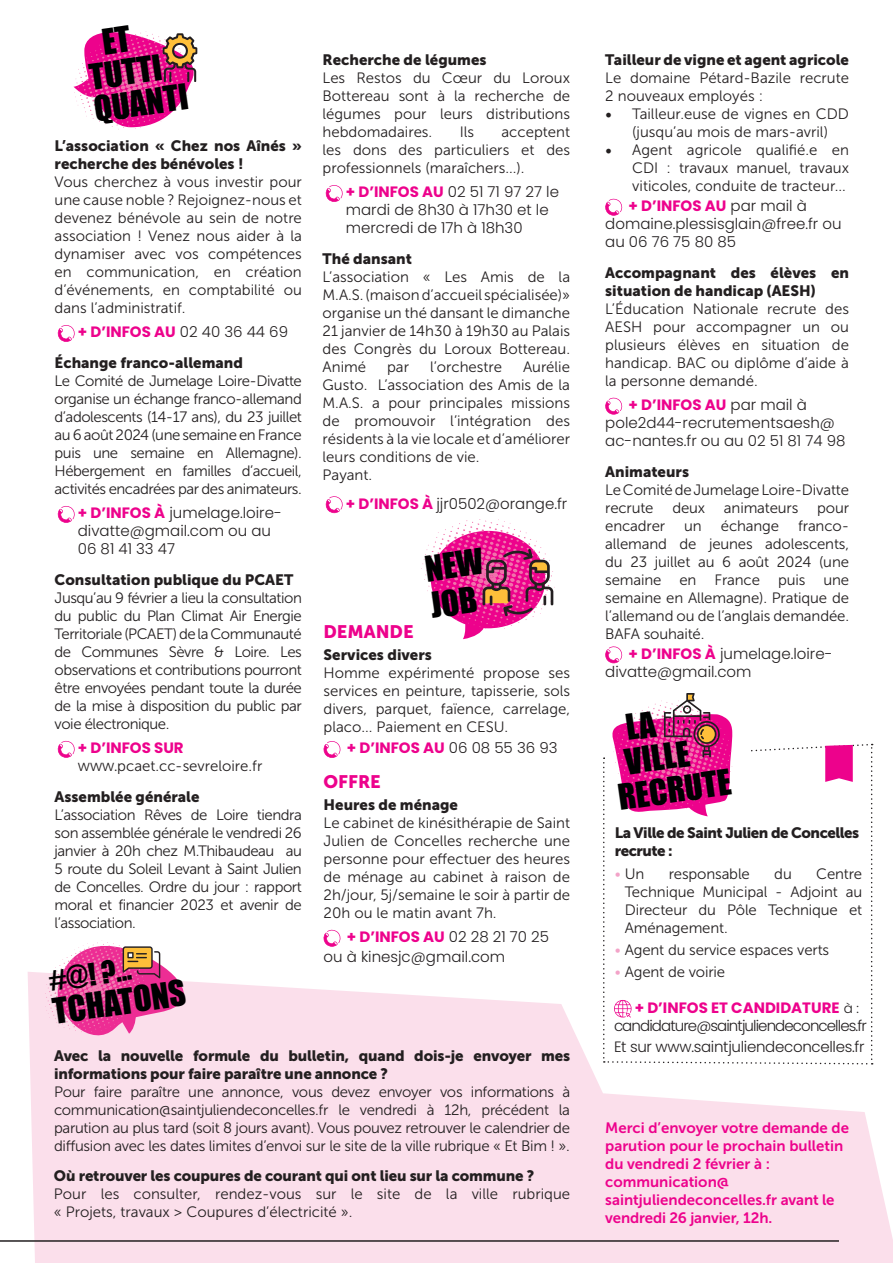
<style>
.page{position:relative;width:893px;height:1263px;background:#fff}
.page>*{position:absolute;margin:0;border:0;box-sizing:border-box;transform-origin:0 0}
.t1{font:32.7px/32.7px "Impact";color:#000001}
.t2{font:28.5px "Impact";color:#000001}
.t3{font:18px "Museo Sans 900";color:#ed028c}
.t4{font:15px/18px "Museo Sans 300";color:#231f20;text-align:justify}
.t5{font:15px/18px "Museo Sans 900";color:#231f20}
.t6{font:300 15px/18px "Poppins";color:#231f20}
.t7{font:15px/18px "Museo Sans 700";color:#ed028c}
.t8{font:300 15px/18px "Poppins";letter-spacing:-.06em;color:#231f20}
.t9{font:700 15px "Poppins";color:#ed028c}
.t10{font:15px/18px "Museo Sans 900";letter-spacing:-.03em;color:#231f20}
.t11{font:300 15px "Poppins";letter-spacing:-.02em;color:#231f20}
.s1{font-weight:700;color:#ed028c}
.s2{font-weight:300;color:#231f20}
.s3{font-family:"Poppins";font-weight:300}
.s4{font-family:"Minion Pro";font-size:18px}
.s5{color:#f3a3c8}
.s6{font-size:13.5px}
</style>
<div class="page">
<svg style="left:28px;top:972px;width:865px;height:291px;background:#fbe2ed"></svg>
<hr style="left:0;top:1240px;width:839px;height:2px;background:#231f20">
<svg style="left:323px;top:741px;width:18px;height:17px"></svg>
<svg style="left:323px;top:929px;width:18px;height:18px"></svg>
<svg style="left:421px;top:520px;width:134px;height:119px"></svg>
<svg style="left:45px;top:940px;width:160px;height:105px"></svg>
<svg style="left:605px;top:198px;width:18px;height:18px"></svg>
<svg style="left:605px;top:397px;width:18px;height:18px"></svg>
<svg style="left:605px;top:646px;width:18px;height:18px"></svg>
<svg style="left:57px;top:325px;width:18px;height:17px"></svg>
<svg style="left:57px;top:506px;width:18px;height:17px"></svg>
<svg style="left:57px;top:740px;width:18px;height:18px"></svg>
<svg style="left:74px;top:31px;width:124px;height:99px"></svg>
<svg style="left:325px;top:185px;width:18px;height:17px"></svg>
<svg style="left:325px;top:496px;width:18px;height:17px"></svg>
<svg style="left:603px;top:693px;width:270px;height:372px"></svg>
<h1 class="t1" style="left:83px;top:28px;width:96px;text-indent:17px;rotate:-8deg">ET<br>TUTTI<br>QUANTI</h1>
<p class="t5" style="left:323px;top:51px;width:165px">Recherche de légumes</p>
<p class="t4" style="left:323px;top:69px;width:249px">Les Restos du Cœur du Loroux Bottereau sont à la recherche de légumes pour leurs distributions hebdomadaires.</p>
<p class="t4" style="left:460px;top:123px;width:16px">Ils</p>
<p class="t4" style="left:323px;top:123px;width:249px;text-indent:179px">acceptent les dons des particuliers et des professionnels (maraîchers...).</p>
<p class="t6" style="left:346px;top:183px;width:215px"><span class="s1">+ D’INFOS AU</span> 02 51 71 97 27 le mardi de 8h30 à 17h30 et le mercredi de 17h à 18h30</p>
<p class="t5" style="left:323px;top:250px;width:91px">Thé dansant</p>
<p class="t4" style="left:323px;top:268px;width:249px">L’association « Les Amis de la M.A.S. (maison d’accueil spécialisée)» organise un thé dansant le dimanche 21 janvier de 14h30 à 19h30 au Palais des Congrès du Loroux Bottereau.<br>Animé</p>
<p class="t5" style="left:55px;top:137px;width:249px">L’association « Chez nos Aînés » recherche des bénévoles !</p>
<p class="t4" style="left:55px;top:173px;width:249px">Vous cherchez à vous investir pour une cause noble ? Rejoignez-nous et devenez bénévole au sein de notre association ! Venez nous aider à la dynamiser avec vos compétences en communication, en création d’événements, en comptabilité ou dans l’administratif.</p>
<p class="t9" style="left:78px;top:323px;width:212px">+ D’INFOS AU <span class="s2">02 40 36 44 69</span></p>
<p class="t5" style="left:55px;top:354px;width:190px">Échange franco-allemand</p>
<p class="t4" style="left:55px;top:372px;width:249px">Le Comité de Jumelage Loire-Divatte organise un échange franco-allemand d’adolescents (14-17 ans), du 23 juillet au 6 août 2024 (une semaine en France puis une semaine en Allemagne).<br>Hébergement en familles d’accueil, activités encadrées par des animateurs.</p>
<p class="t6" style="left:78px;top:504px;width:205px"><span class="s1">+ D’INFOS À</span> jumelage.loire&shy;divatte@gmail.com ou au<br>06 81 41 33 47</p>
<p class="t5" style="left:55px;top:571px;width:240px">Consultation publique du PCAET</p>
<p class="t4" style="left:55px;top:589px;width:249px">Jusqu’au 9 février a lieu la consultation du public du Plan Climat Air Energie Territoriale (PCAET) de la Communauté de Communes Sèvre &amp; Loire. Les observations et contributions pourront être envoyées pendant toute la durée de la mise à disposition du public par voie électronique.</p>
<p class="t9" style="left:78px;top:739px;width:107px">+ D’INFOS SUR</p>
<p class="t4" style="left:78px;top:757px;width:186px"><span class="s3">www.</span>pcaet.cc-sevreloire.fr</p>
<p class="t5" style="left:55px;top:788px;width:147px">Assemblée générale</p>
<p class="t4" style="left:55px;top:806px;width:249px">L’association Rêves de Loire tiendra son assemblée générale le vendredi 26 janvier à 20h chez M.Thibaudeau au 5 route du Soleil Levant à Saint Julien de Concelles. Ordre du jour : rapport moral et financier 2023 et avenir de l’association.</p>
<p class="t4" style="left:387px;top:358px;width:23px">par</p>
<p class="t4" style="left:430px;top:358px;width:74px">l’orchestre</p>
<p class="t4" style="left:323px;top:358px;width:249px;text-align:left;text-indent:200px">Aurélie<br>Gusto. L’association des Amis de la<br>M.A.S. a pour principales missions de promouvoir l’intégration des résidents à la vie locale et d’améliorer leurs conditions de vie.<br>Payant.</p>
<p class="t6" style="left:346px;top:494px;width:223px"><span class="s1">+ D’INFOS À</span> jjr0502@orange.fr</p>
<h1 class="t1" style="left:423px;top:550px;width:59px;line-height:36.9px;rotate:-8deg">NEW<br>JOB</h1>
<p class="t3" style="left:324px;top:621px;width:92px">DEMANDE</p>
<p class="t5" style="left:324px;top:645px;width:110px">Services divers</p>
<p class="t4" style="left:324px;top:664px;width:248px">Homme expérimenté propose ses services en peinture, tapisserie, sols divers, parquet, faïence, carrelage, placo... Paiement en CESU.</p>
<p class="t9" style="left:347px;top:739px;width:212px">+ D’INFOS AU <span class="s2">06 08 55 36 93</span></p>
<p class="t3" style="left:324px;top:771px;width:59px">OFFRE</p>
<p class="t5" style="left:324px;top:796px;width:136px">Heures de ménage</p>
<p class="t4" style="left:324px;top:814px;width:248px">Le cabinet de kinésithérapie de Saint Julien de Concelles recherche une personne pour effectuer des heures de ménage au cabinet à raison de 2h/jour, 5j/semaine le soir à partir de 20h ou le matin avant 7h.</p>
<p class="t6" style="left:324px;top:927px;width:227px;line-height:19.8px;text-indent:23px"><span class="s1">+ D’INFOS AU</span> 02 28 21 70 25 ou à kinesjc@gmail.com</p>
<h2 class="t2" style="left:46px;top:958px;width:85px;rotate:-8deg">#@! ?...</h2>
<h1 class="t1" style="left:51px;top:994px;width:135px;rotate:-8deg">TCHATONS</h1>
<p class="t5" style="left:54px;top:1047px;width:518px">Avec la nouvelle formule du bulletin, quand dois-je envoyer mes informations pour faire paraître une annonce ?</p>
<p class="t4" style="left:54px;top:1083px;width:518px">Pour faire paraître une annonce, vous devez envoyer vos informations à communication@saintjuliendeconcelles.fr le vendredi à 12h, précédent la parution au plus tard (soit 8 jours avant). Vous pouvez retrouver le calendrier de diffusion avec les dates limites d’envoi sur le site de la ville rubrique « Et Bim ! ».</p>
<p class="t5" style="left:54px;top:1166px;width:482px">Où retrouver les coupures de courant qui ont lieu sur la commune ?</p>
<p class="t4" style="left:54px;top:1185px;width:518px">Pour les consulter, rendez-vous sur le site de la ville rubrique « Projets, travaux &gt; Coupures d’électricité ».</p>
<p class="t5" style="left:605px;top:51px;width:245px">Tailleur de vigne et agent agricole</p>
<p class="t4" style="left:605px;top:69px;width:245px">Le domaine Pétard-Bazile recrute<br>2 nouveaux employés :</p>
<p class="t4" style="left:605px;top:105px;width:245px;text-align:center"><span class="s4">•</span> Tailleur.euse de vignes en CDD (jusqu’au mois de mars-avril)</p>
<p class="t4" style="left:632px;top:141px;width:218px;text-indent:-27px"><span class="s4">•</span> Agent agricole qualifié.e en CDI : travaux manuel, travaux viticoles, conduite de tracteur...</p>
<p class="t6" style="left:605px;top:197px;width:238px;text-indent:23px"><span class="s1">+ D’INFOS AU</span> par mail à domaine.plessisglain@free.fr ou au 06 76 75 80 85</p>
<p class="t5" style="left:605px;top:264px;width:245px">Accompagnant des élèves en situation de handicap (AESH)</p>
<p class="t4" style="left:605px;top:300px;width:245px">L’Éducation Nationale recrute des AESH pour accompagner un ou plusieurs élèves en situation de handicap. BAC ou diplôme d’aide à la personne demandé.</p>
<p class="t6" style="left:605px;top:396px;width:242px;text-indent:23px"><span class="s1">+ D’INFOS AU</span> par mail à pole2d44-recrutementsaesh@ ac-nantes.fr ou au 02 51 81 74 98</p>
<p class="t5" style="left:605px;top:463px;width:85px">Animateurs</p>
<p class="t4" style="left:605px;top:481px;width:245px">Le Comité de Jumelage Loire-Divatte recrute</p>
<p class="t4" style="left:672px;top:499px;width:34px">deux</p>
<p class="t4" style="left:724px;top:499px;width:127px">animateurs pour</p>
<p class="t4" style="left:605px;top:517px;width:245px;text-indent:193px">franco&shy;allemand de jeunes adolescents, du 23 juillet au 6 août 2024 (une semaine en France puis une semaine en Allemagne). Pratique de l’allemand ou de l’anglais demandée.<br>BAFA souhaité.</p>
<p class="t6" style="left:605px;top:645px;width:229px;text-indent:23px"><span class="s1">+ D’INFOS À</span> jumelage.loire&shy;divatte@gmail.com</p>
<p class="t4" style="left:605px;top:517px;width:61px">encadrer</p>
<p class="t4" style="left:684px;top:517px;width:19px">un</p>
<p class="t4" style="left:721px;top:517px;width:60px">échange</p>
<h1 class="t1" style="left:623px;top:745px;width:66px;rotate:-8deg">VILLE</h1>
<h1 class="t1" style="left:616px;top:780px;width:115px;rotate:-8deg">RECRUTE</h1>
<p class="t10" style="left:615px;top:824px;width:246px">La Ville de Saint Julien de Concelles recrute :</p>
<p class="t4" style="left:615px;top:864px;width:31px"><span class="s5">•</span> Un</p>
<p class="t4" style="left:669px;top:864px;width:83px">responsable</p>
<p class="t4" style="left:774px;top:864px;width:19px">du</p>
<p class="t4" style="left:625px;top:864px;width:239px;text-indent:192px">Centre Technique Municipal - Adjoint au Directeur du Pôle Technique et Aménagement.</p>
<p class="t4" style="left:615px;top:941px;width:216px"><span class="s5">•</span> Agent du service espaces verts</p>
<p class="t4" style="left:615px;top:963px;width:112px"><span class="s5">•</span> Agent de voirie</p>
<p class="t8" style="left:614px;top:999px;width:254px;text-indent:21px"><span class="s1">+ D’INFOS ET CANDIDATURE</span> <span class="s6">à : </span>candidature@saintjuliendeconcelles.fr</p>
<p class="t11" style="left:614px;top:1038px;width:252px">Et sur www.saintjuliendeconcelles.fr</p>
<p class="t7" style="left:605px;top:1119px;width:245px">Merci d’envoyer votre demande de parution pour le prochain bulletin du vendredi 2 février à : communication@ saintjuliendeconcelles.fr avant le vendredi 26 janvier, 12h.</p>
</div>
